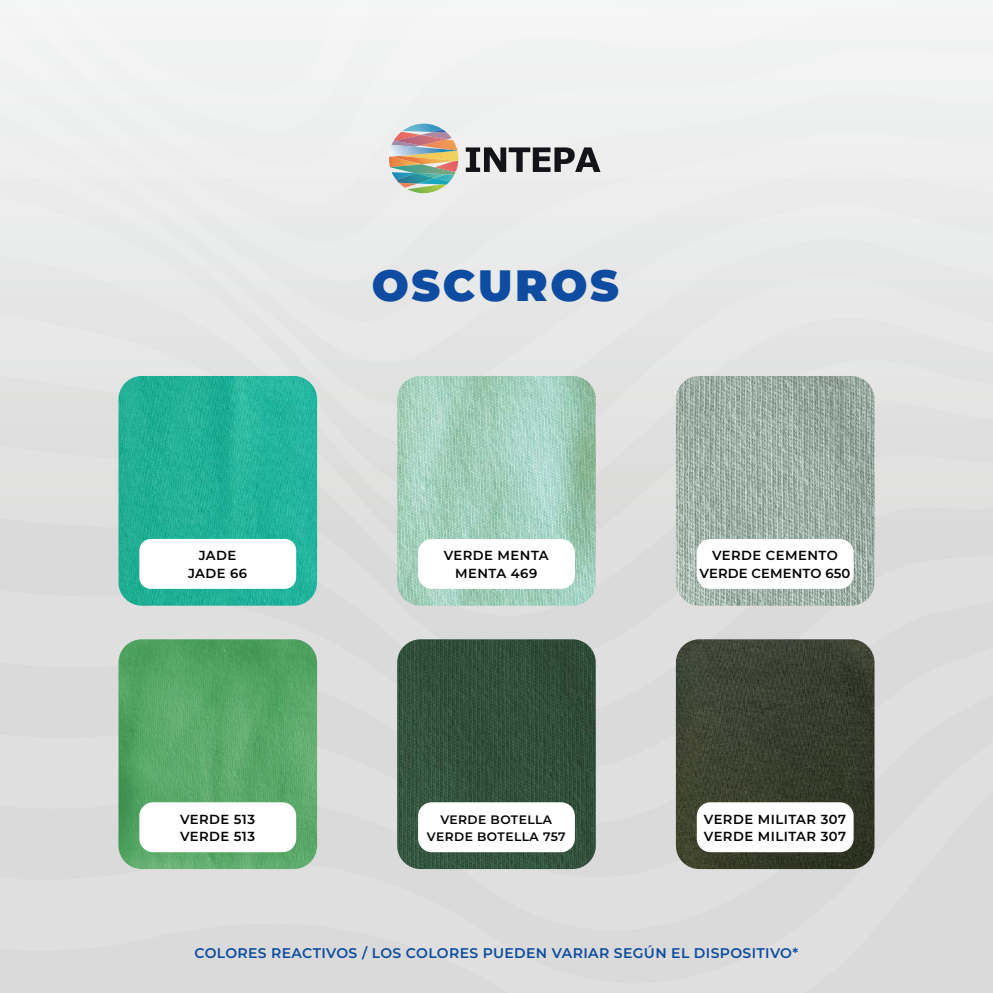
<style>
.page{position:relative;width:993px;height:993px;background:#fff}
.page>*{position:absolute;margin:0;border:0;box-sizing:border-box;transform-origin:0 0}
.t1{font:900 43.75px "Montserrat";letter-spacing:.06em;color:#0d4ca0}
.t2{font:600 14px "Montserrat";letter-spacing:.025em;color:#0d4ca0}
.t3{font:600 13.12px/17.8px "Montserrat";letter-spacing:.035em;color:#000001}
.t4{font:600 13.12px/17.8px "Montserrat";letter-spacing:.01em;color:#000001;text-align:center}
.t5{font:600 12.25px/17.8px "Montserrat";letter-spacing:.035em;color:#000001;text-align:center}
</style>
<div class="page">
<div style="left:0;top:977px;width:992px;height:15px;background:#d9dad9"></div>
<div style="left:0;top:888px;width:992px;height:89px;background:#d9dad9"></div>
<div style="left:0;top:799px;width:992px;height:89px;background:#d9dad9"></div>
<div style="left:0;top:713px;width:992px;height:86px;background:#dedfde"></div>
<div style="left:0;top:483px;width:992px;height:216px;background:#dedfde"></div>
<div style="left:0;top:404px;width:992px;height:79px;background:#dfe0df"></div>
<div style="left:0;top:320px;width:992px;height:84px;background:#e4e5e3"></div>
<div style="left:0;top:233px;width:992px;height:87px;background:#e8e8e8"></div>
<div style="left:0;top:142px;width:992px;height:91px;background:#ecedec"></div>
<div style="left:0;top:0;width:992px;height:142px;background:#f1f3f2"></div>
<svg style="left:465px;top:147px;width:135px;height:25px;background:#797a7b"></svg>
<img style="left:389px;top:124px;width:69px;height:77px">
<img style="left:675px;top:639px;width:199px;height:229px">
<div style="left:696px;top:802px;width:157px;height:49px;background:#fff;border-radius:14px"></div>
<img style="left:397px;top:639px;width:198px;height:229px">
<div style="left:418px;top:802px;width:156px;height:49px;background:#fff;border-radius:14px"></div>
<img style="left:118px;top:639px;width:199px;height:229px">
<div style="left:139px;top:802px;width:157px;height:49px;background:#fff;border-radius:14px"></div>
<img style="left:397px;top:376px;width:198px;height:229px">
<div style="left:418px;top:538px;width:156px;height:50px;background:#fff;border-radius:14px"></div>
<img style="left:675px;top:376px;width:199px;height:229px">
<div style="left:696px;top:538px;width:157px;height:50px;background:#fff;border-radius:14px"></div>
<img style="left:118px;top:376px;width:199px;height:229px">
<div style="left:139px;top:538px;width:157px;height:50px;background:#fff;border-radius:12px"></div>
<p class="t3" style="left:188px;top:546px;width:61px;text-align:center">JADE<br>JADE 66</p>
<p class="t3" style="left:180px;top:809px;width:77px">VERDE 513<br>VERDE 513</p>
<h1 class="t1" style="left:372px;top:256px;width:248px">OSCUROS</h1>
<p class="t3" style="left:443px;top:546px;width:106px;text-align:center">VERDE MENTA<br>MENTA 469</p>
<p class="t4" style="left:699px;top:546px;width:152px">VERDE CEMENTO<br>VERDE CEMENTO 650</p>
<p class="t5" style="left:427px;top:809px;width:140px">VERDE BOTELLA<br>VERDE BOTELLA 757</p>
<p class="t3" style="left:703px;top:809px;width:144px">VERDE MILITAR 307<br>VERDE MILITAR 307</p>
<p class="t2" style="left:194px;top:942px;width:605px">COLORES REACTIVOS / LOS COLORES PUEDEN VARIAR SEGÚN EL DISPOSITIVO*</p>
</div>
